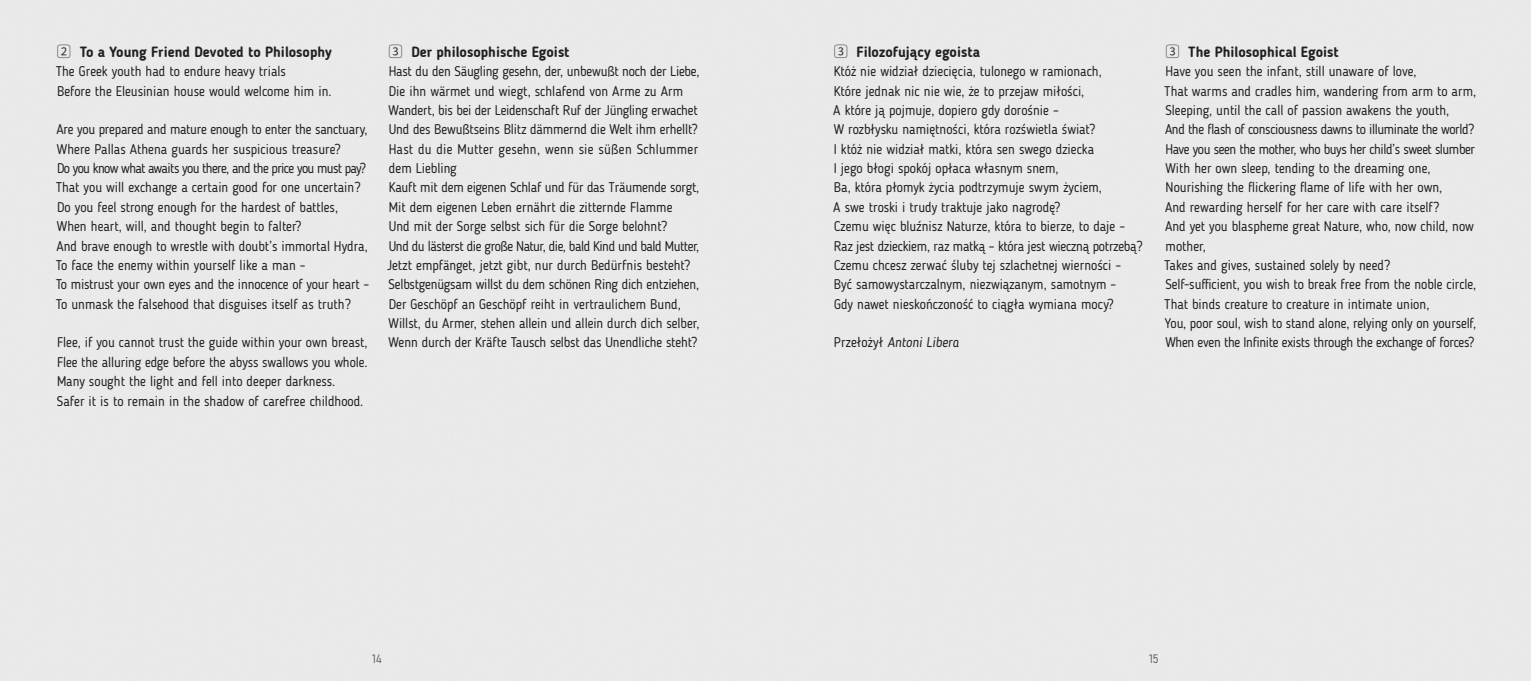
<style>
.page{position:relative;width:1531px;height:681px;background:#fff}
.page>*{position:absolute;margin:0;border:0;box-sizing:border-box;transform-origin:0 0}
.Booklet_PL{font:700 14.8px "Blogger Sans";color:#231f20;scale:.96 1}
.Booklet_PL-2{font:14px/19.4px "Blogger Sans";color:#231f20;scale:.96 1}
.Booklet_PL-3{font:14px "Blogger Sans";letter-spacing:-.03em;color:#231f20;scale:.96 1}
.Booklet_PL-4{font:14px "Blogger Sans";letter-spacing:-.035em;color:#231f20;scale:.96 1}
.Booklet_PL-5{font:14px "Blogger Sans";letter-spacing:-.025em;color:#231f20;scale:.96 1}
.Booklet_PL-6{font:14px "Blogger Sans";letter-spacing:-.045em;color:#231f20;scale:.96 1}
.Booklet_PL-7{font:italic 14px "Blogger Sans";color:#231f20;scale:.96 1}
.t1{font:12px "Bahnschrift";color:#57585a}
.s1{font-family:"Koz Go Pr 6 N";font-weight:400}
.s2{font-style:normal}
</style>
<div class="page">
<p class="Booklet_PL" style="left:57px;top:43px;width:288px"><span class="s1">2</span> To a Young Friend Devoted to Philosophy</p>
<p class="Booklet_PL-2" style="left:56px;top:61px;width:241px">The Greek youth had to endure heavy trials</p>
<p class="Booklet_PL-2" style="left:57px;top:81px;width:287px">Before the Eleusinian house would welcome him in.</p>
<p class="Booklet_PL-2" style="left:56px;top:120px;width:325px">Are you prepared and mature enough to enter the sanctuary,</p>
<p class="Booklet_PL-2" style="left:57px;top:139px;width:297px">Where Pallas Athena guards her suspicious treasure?</p>
<p class="Booklet_PL-6" style="left:57px;top:160px;width:323px">Do you know what awaits you there, and the price you must pay?</p>
<p class="Booklet_PL-2" style="left:56px;top:178px;width:319px">That you will exchange a certain good for one uncertain?</p>
<p class="Booklet_PL-2" style="left:57px;top:197px;width:294px">Do you feel strong enough for the hardest of battles,</p>
<p class="Booklet_PL-2" style="left:57px;top:216px;width:256px">When heart, will, and thought begin to falter?</p>
<p class="Booklet_PL-2" style="left:56px;top:236px;width:326px">And brave enough to wrestle with doubt’s immortal Hydra,</p>
<p class="Booklet_PL-2" style="left:56px;top:255px;width:262px">To face the enemy within yourself like a man –</p>
<p class="Booklet_PL-2" style="left:56px;top:274px;width:328px">To mistrust your own eyes and the innocence of your heart –</p>
<p class="Booklet_PL-2" style="left:56px;top:294px;width:309px">To unmask the falsehood that disguises itself as truth?</p>
<p class="Booklet_PL-2" style="left:57px;top:333px;width:325px">Flee, if you cannot trust the guide within your own breast,</p>
<p class="Booklet_PL-2" style="left:57px;top:352px;width:325px">Flee the alluring edge before the abyss swallows you whole.</p>
<p class="Booklet_PL-2" style="left:57px;top:371px;width:291px">Many sought the light and fell into deeper darkness.</p>
<p class="Booklet_PL-2" style="left:57px;top:391px;width:321px">Safer it is to remain in the shadow of carefree childhood.</p>
<p class="Booklet_PL" style="left:389px;top:43px;width:190px"><span class="s1">3</span> Der philosophische Egoist</p>
<p class="Booklet_PL-2" style="left:389px;top:61px;width:325px">Hast du den Säugling gesehn, der, unbewußt noch der Liebe,</p>
<p class="Booklet_PL-2" style="left:389px;top:81px;width:308px">Die ihn wärmet und wiegt, schlafend von Arme zu Arm</p>
<p class="Booklet_PL-2" style="left:389px;top:100px;width:323px">Wandert, bis bei der Leidenschaft Ruf der Jüngling erwachet</p>
<p class="Booklet_PL-2" style="left:389px;top:120px;width:323px">Und des Bewußtseins Blitz dämmernd die Welt ihm erhellt?</p>
<p class="Booklet_PL-2" style="left:389px;top:139px;width:324px">Hast du die Mutter gesehn, wenn sie süßen Schlummer dem Liebling</p>
<p class="Booklet_PL-2" style="left:389px;top:178px;width:325px">Kauft mit dem eigenen Schlaf und für das Träumende sorgt,</p>
<p class="Booklet_PL-2" style="left:389px;top:197px;width:297px">Mit dem eigenen Leben ernährt die zitternde Flamme</p>
<p class="Booklet_PL-2" style="left:389px;top:216px;width:292px">Und mit der Sorge selbst sich für die Sorge belohnt?</p>
<p class="Booklet_PL-4" style="left:389px;top:237px;width:325px">Und du lästerst die große Natur, die, bald Kind und bald Mutter,</p>
<p class="Booklet_PL-2" style="left:387px;top:255px;width:317px">Jetzt empfänget, jetzt gibt, nur durch Bedürfnis besteht?</p>
<p class="Booklet_PL-2" style="left:389px;top:274px;width:325px">Selbstgenügsam willst du dem schönen Ring dich entziehen,</p>
<p class="Booklet_PL-2" style="left:389px;top:294px;width:306px">Der Geschöpf an Geschöpf reiht in vertraulichem Bund,</p>
<p class="Booklet_PL-2" style="left:389px;top:313px;width:325px">Willst, du Armer, stehen allein und allein durch dich selber,</p>
<p class="Booklet_PL-2" style="left:389px;top:333px;width:323px">Wenn durch der Kräfte Tausch selbst das Unendliche steht?</p>
<p class="Booklet_PL" style="left:834px;top:43px;width:154px"><span class="s1">3</span> Filozofujący egoista</p>
<p class="Booklet_PL-2" style="left:834px;top:61px;width:281px">Któż nie widział dziecięcia, tulonego w ramionach,</p>
<p class="Booklet_PL-2" style="left:834px;top:81px;width:262px">Które jednak nic nie wie, że to przejaw miłości,</p>
<p class="Booklet_PL-2" style="left:833px;top:100px;width:236px">A które ją pojmuje, dopiero gdy dorośnie –</p>
<p class="Booklet_PL-2" style="left:834px;top:120px;width:274px">W rozbłysku namiętności, która rozświetla świat?</p>
<p class="Booklet_PL-2" style="left:834px;top:139px;width:273px">I któż nie widział matki, która sen swego dziecka</p>
<p class="Booklet_PL-2" style="left:834px;top:158px;width:236px">I jego błogi spokój opłaca własnym snem,</p>
<p class="Booklet_PL-2" style="left:834px;top:178px;width:281px">Ba, która płomyk życia podtrzymuje swym życiem,</p>
<p class="Booklet_PL-2" style="left:833px;top:197px;width:238px">A swe troski i trudy traktuje jako nagrodę?</p>
<p class="Booklet_PL-2" style="left:834px;top:216px;width:305px">Czemu więc bluźnisz Naturze, która to bierze, to daje –</p>
<p class="Booklet_PL-2" style="left:834px;top:236px;width:323px">Raz jest dzieckiem, raz matką – która jest wieczną potrzebą?</p>
<p class="Booklet_PL-2" style="left:834px;top:255px;width:301px">Czemu chcesz zerwać śluby tej szlachetnej wierności –</p>
<p class="Booklet_PL-2" style="left:834px;top:274px;width:296px">Być samowystarczalnym, niezwiązanym, samotnym –</p>
<p class="Booklet_PL-2" style="left:834px;top:294px;width:293px">Gdy nawet nieskończoność to ciągła wymiana mocy?</p>
<p class="Booklet_PL-7" style="left:834px;top:334px;width:132px"><span class="s2">Przełożył</span> Antoni Libera</p>
<p class="Booklet_PL" style="left:1165px;top:43px;width:182px"><span class="s1">3</span> The Philosophical Egoist</p>
<p class="Booklet_PL-2" style="left:1165px;top:61px;width:263px">Have you seen the infant, still unaware of love,</p>
<p class="Booklet_PL-2" style="left:1164px;top:81px;width:326px">That warms and cradles him, wandering from arm to arm,</p>
<p class="Booklet_PL-2" style="left:1165px;top:100px;width:297px">Sleeping, until the call of passion awakens the youth,</p>
<p class="Booklet_PL-3" style="left:1165px;top:121px;width:324px">And the flash of consciousness dawns to illuminate the world?</p>
<p class="Booklet_PL-3" style="left:1165px;top:140px;width:324px">Have you seen the mother, who buys her child’s sweet slumber</p>
<p class="Booklet_PL-2" style="left:1165px;top:158px;width:278px">With her own sleep, tending to the dreaming one,</p>
<p class="Booklet_PL-2" style="left:1165px;top:178px;width:290px">Nourishing the flickering flame of life with her own,</p>
<p class="Booklet_PL-2" style="left:1165px;top:197px;width:287px">And rewarding herself for her care with care itself?</p>
<p class="Booklet_PL-2" style="left:1165px;top:216px;width:323px">And yet you blaspheme great Nature, who, now child, now mother,</p>
<p class="Booklet_PL-2" style="left:1164px;top:255px;width:237px">Takes and gives, sustained solely by need?</p>
<p class="Booklet_PL-2" style="left:1165px;top:274px;width:325px">Self-sufficient, you wish to break free from the noble circle,</p>
<p class="Booklet_PL-2" style="left:1164px;top:294px;width:278px">That binds creature to creature in intimate union,</p>
<p class="Booklet_PL-2" style="left:1165px;top:313px;width:326px">You, poor soul, wish to stand alone, relying only on yourself,</p>
<p class="Booklet_PL-5" style="left:1165px;top:334px;width:323px">When even the Infinite exists through the exchange of forces?</p>
<p class="t1" style="left:372px;top:649px;width:11px">14</p>
<p class="t1" style="left:1149px;top:649px;width:11px">15</p>
</div>
